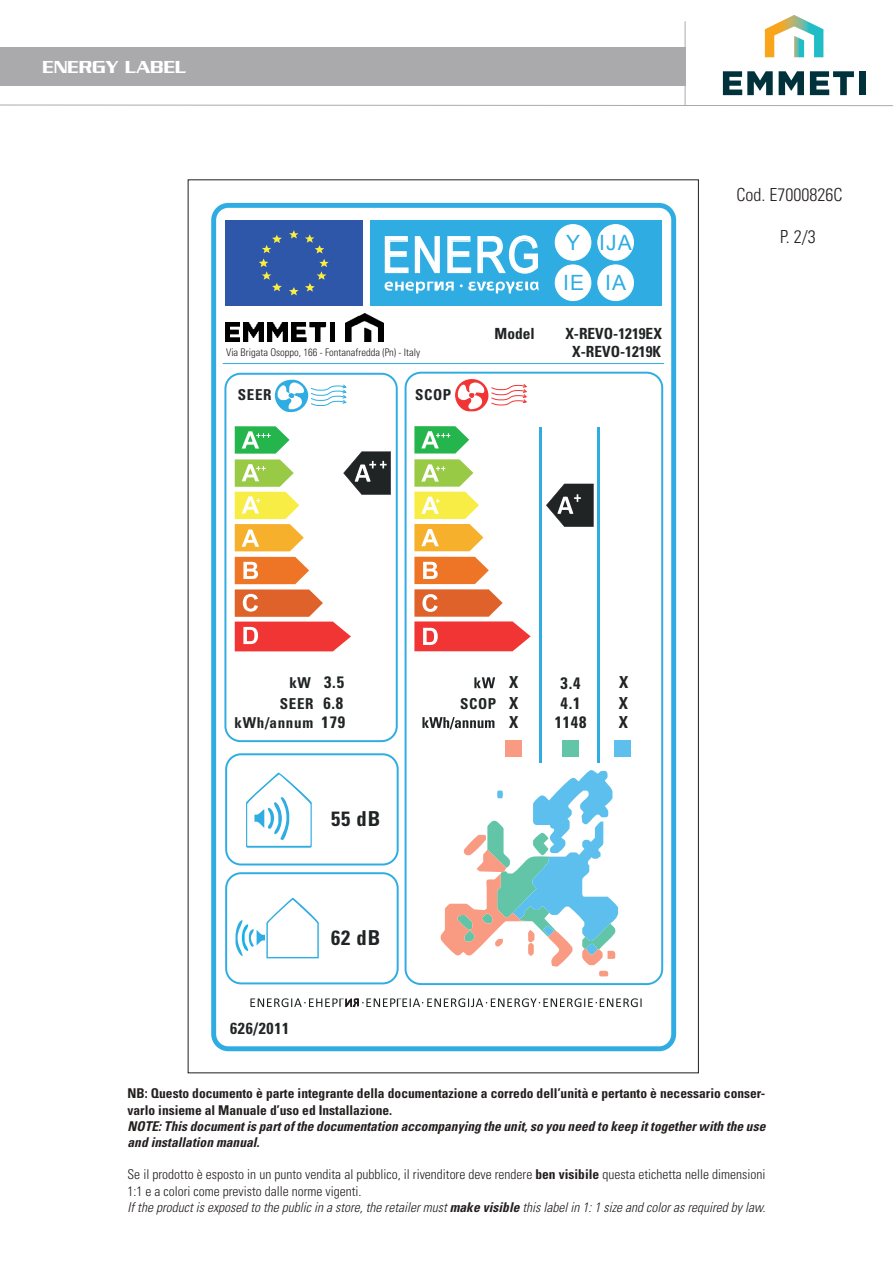
<style>
.page{position:relative;width:893px;height:1263px;background:#fff}
.page>*{position:absolute;margin:0;border:0;box-sizing:border-box;transform-origin:0 0}
.t1{font:49.65px "Arial";letter-spacing:.055em;color:#fff;scale:.84 1}
.t2{font:21px/40.3px "Arial";letter-spacing:.055em;color:#2fade3}
.t3{font:700 condensed 20.55px "Univers";letter-spacing:.045em;color:#202425}
.t4{font:500 18.75px "Serpentine";color:#fff}
.t5{font:300 condensed 18px "Univers";color:#241f1f}
.t6{font:700 condensed 16.5px/20px "Univers";letter-spacing:.045em;color:#202425;text-align:justify}
.t7{font:700 condensed 16.05px "Univers";letter-spacing:.045em;color:#202425}
.t8{font:700 condensed 15.3px/18.5px "Univers";color:#202425;text-align:center}
.t9{font:700 condensed 15px/20px "Univers";letter-spacing:.045em;color:#202425;text-align:right}
.t10{font:300 condensed 13.5px/16.2px "Univers";color:#241f1f}
.t11{font:700 condensed 13.5px/16.2px "Univers";color:#241f1f}
.t12{font:italic 700 condensed 13.5px/16.2px "Univers";color:#241f1f}
.t13{font:300 condensed 10.5px "Univers";color:#241f1f}
.s1{font-weight:700}
.s2{font-style:italic}
.s3{font-weight:700;font-style:italic}
</style>
<div class="page">
<hr style="left:685px;top:21px;width:1px;height:84px;background:#aaaaac">
<svg style="left:0;top:104px;width:893px;height:2px"></svg>
<div style="left:0;top:48px;width:685px;height:38px;background:#aaaaac"></div>
<svg style="left:765px;top:15px;width:58px;height:42px"></svg>
<svg style="left:723px;top:71px;width:50px;height:24px"></svg>
<svg style="left:779px;top:71px;width:25px;height:24px"></svg>
<svg style="left:810px;top:71px;width:44px;height:24px"></svg>
<div style="left:859px;top:71px;width:6px;height:24px;background:#01323c"></div>
<div style="left:225px;top:220px;width:137px;height:85px;background:#2e57a9"></div>
<svg style="left:289px;top:287px;width:9px;height:8px"></svg>
<svg style="left:305px;top:234px;width:24px;height:58px"></svg>
<svg style="left:289px;top:230px;width:9px;height:8px"></svg>
<svg style="left:259px;top:235px;width:23px;height:56px"></svg>
<div style="left:370px;top:220px;width:291px;height:85px;background:#2fade3"></div>
<hr style="left:597px;top:427px;width:2px;height:336px;background:#2fade3">
<hr style="left:540px;top:427px;width:2px;height:336px;background:#2fade3">
<svg style="left:441px;top:770px;width:177px;height:206px"></svg>
<svg style="left:384px;top:236px;width:56px;height:38px"></svg>
<svg style="left:447px;top:235px;width:91px;height:39px"></svg>
<div style="left:555px;top:225px;width:36px;height:35px;background:#fff;border-radius:50%"></div>
<div style="left:555px;top:224px;width:36px;height:37px;border:1px solid #fff;border-radius:50%"></div>
<div style="left:555px;top:265px;width:36px;height:36px;background:#fff;border-radius:50%"></div>
<div style="left:555px;top:265px;width:36px;height:36px;border:1px solid #fff;border-radius:50%"></div>
<div style="left:598px;top:225px;width:35px;height:35px;background:#fff;border-radius:50%"></div>
<div style="left:597px;top:224px;width:37px;height:37px;border:1px solid #fff;border-radius:50%"></div>
<div style="left:598px;top:265px;width:35px;height:36px;background:#fff;border-radius:50%"></div>
<div style="left:597px;top:265px;width:37px;height:36px;border:1px solid #fff;border-radius:50%"></div>
<hr style="left:223px;top:363px;width:441px;height:1px;background:#2fade3">
<div style="left:211px;top:203px;width:465px;height:848px;border:5px solid #2fade3;border-radius:15px"></div>
<svg style="left:224px;top:372px;width:175px;height:613px"></svg>
<div style="left:405px;top:372px;width:258px;height:613px;border:2px solid #2fade3;border-radius:15px"></div>
<div style="left:563px;top:741px;width:16px;height:16px;background:#62c5a7"></div>
<div style="left:615px;top:741px;width:16px;height:16px;background:#5dbfed"></div>
<div style="left:505px;top:741px;width:16px;height:16px;background:#f99b83"></div>
<svg style="left:455px;top:379px;width:72px;height:32px"></svg>
<svg style="left:275px;top:380px;width:73px;height:32px"></svg>
<svg style="left:250px;top:998px;width:392px;height:9px"></svg>
<svg style="left:385px;top:282px;width:69px;height:11px"></svg>
<svg style="left:460px;top:282px;width:79px;height:11px"></svg>
<svg style="left:474px;top:677px;width:21px;height:11px"></svg>
<svg style="left:422px;top:717px;width:72px;height:12px"></svg>
<svg style="left:343px;top:451px;width:48px;height:44px"></svg>
<svg style="left:546px;top:484px;width:48px;height:43px"></svg>
<svg style="left:235px;top:557px;width:116px;height:94px"></svg>
<svg style="left:235px;top:426px;width:69px;height:125px"></svg>
<svg style="left:414px;top:557px;width:117px;height:94px"></svg>
<svg style="left:414px;top:459px;width:69px;height:92px"></svg>
<svg style="left:414px;top:426px;width:55px;height:27px"></svg>
<img style="left:225px;top:323px;width:15px;height:18px">
<img style="left:244px;top:323px;width:19px;height:18px">
<img style="left:268px;top:323px;width:19px;height:18px">
<img style="left:292px;top:323px;width:42px;height:18px">
<img style="left:345px;top:313px;width:38px;height:28px">
<h3 class="t4" style="left:43px;top:56px;width:145px">ENERGY LABEL</h3>
<h1 class="t1" style="left:382px;top:222px;width:189px">ENERG</h1>
<h2 class="t2" style="left:563px;top:223px;width:23px">Y<br>IE</h2>
<h2 class="t2" style="left:599px;top:222px;width:34px">IJA<br>IA</h2>
<p class="t13" style="left:226px;top:346px;width:196px">Via Brigata Osoppo, 166 - Fontanafredda (Pn) - Italy</p>
<p class="t9" style="left:238px;top:384px;width:35px">SEER</p>
<p class="t9" style="left:415px;top:384px;width:38px">SCOP</p>
<p class="t8" style="left:495px;top:324px;width:42px">Model</p>
<p class="t8" style="left:565px;top:324px;width:98px">X-REVO-1219EX<br>X-REVO-1219K</p>
<h3 class="t5" style="left:736px;top:184px;width:107px">Cod. E7000826C</h3>
<h3 class="t5" style="left:780px;top:226px;width:37px">P. 2/3</h3>
<p class="t9" style="left:235px;top:673px;width:81px">kW<br>SEER kWh/annum</p>
<p class="t6" style="left:322px;top:672px;width:25px">3.5<br>6.8<br>179</p>
<h3 class="t3" style="left:331px;top:806px;width:51px">55 dB</h3>
<p class="t7" style="left:230px;top:1018px;width:61px">626/2011</p>
<h3 class="t3" style="left:331px;top:925px;width:51px">62 dB</h3>
<p class="t9" style="left:460px;top:694px;width:38px">SCOP</p>
<p class="t6" style="left:509px;top:672px;width:11px">X</p>
<p class="t6" style="left:555px;top:673px;width:33px;line-height:19.4px;text-align:center">3.4<br>4.1<br>1148</p>
<p class="t6" style="left:509px;top:693px;width:11px">X</p>
<p class="t6" style="left:509px;top:712px;width:11px">X</p>
<p class="t6" style="left:619px;top:672px;width:11px">X</p>
<p class="t6" style="left:619px;top:712px;width:11px">X</p>
<p class="t6" style="left:619px;top:693px;width:11px">X</p>
<p class="t11" style="left:128px;top:1085px;width:639px">NB: Questo documento è parte integrante della documentazione a corredo dell’unità e pertanto è necessario conser&shy;varlo insieme al Manuale d’uso ed Installazione.</p>
<p class="t12" style="left:128px;top:1118px;width:639px">NOTE: This document is part of the documentation accompanying the unit, so you need to keep it together with the use and installation manual.</p>
<p class="t10" style="left:128px;top:1166px;width:639px">Se il prodotto è esposto in un punto vendita al pubblico, il rivenditore deve rendere <span class="s1">ben visibile</span> questa etichetta nelle dimensioni<br>1:1 e a colori come previsto dalle norme vigenti.<br><span class="s2">If the product is exposed to the public in a store, the retailer must</span> <span class="s3">make visible</span> <span class="s2">this label in 1: 1 size and color as required by law.</span></p>
</div>
